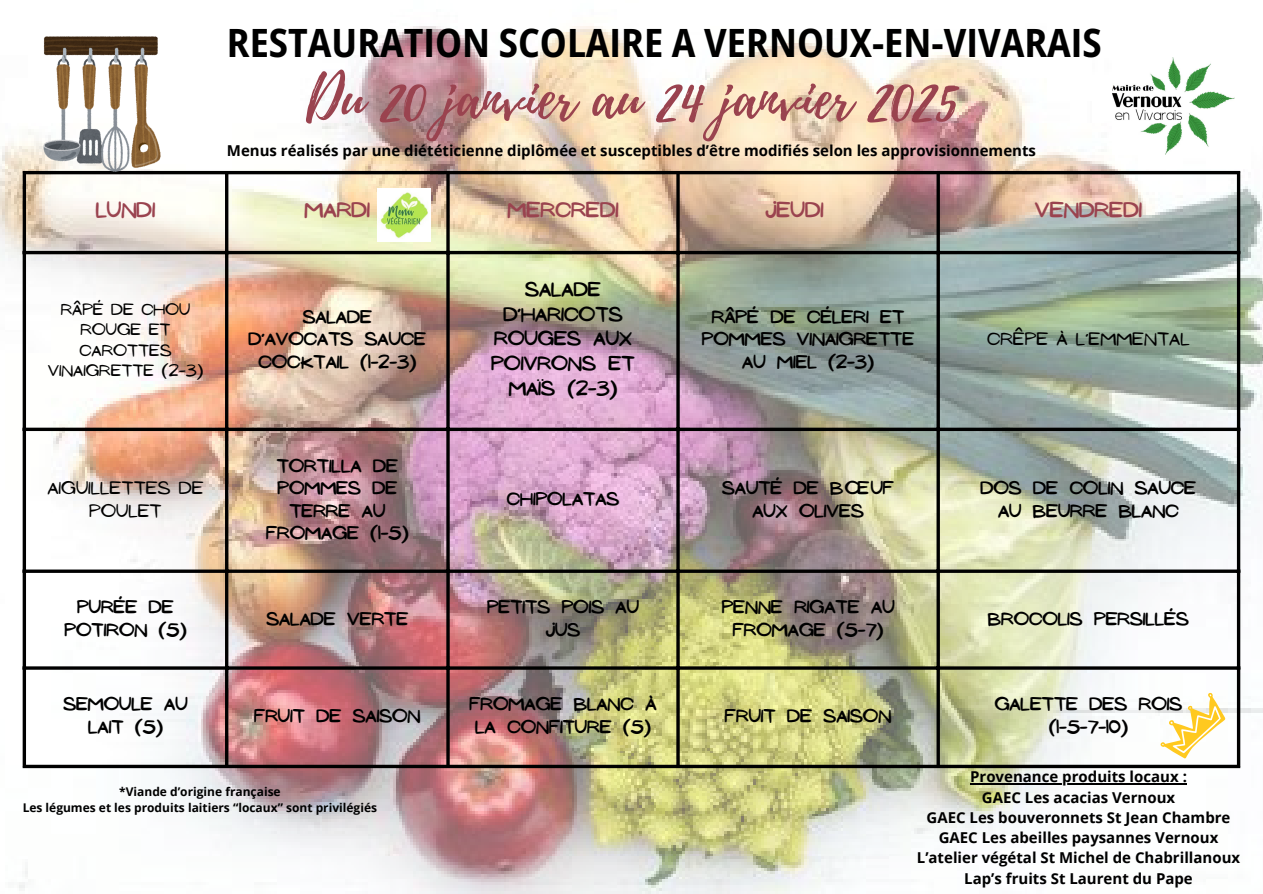
<style>
.page{position:relative;width:1263px;height:894px;background:#fff}
.page>*{position:absolute;margin:0;border:0;box-sizing:border-box;transform-origin:0 0}
.t1{font:58.5px "Playlist Script";color:#9a434f}
.t2{font:700 semi-condensed 39px "Open Sans";color:#000}
.t3{font:19.5px "NF Ananias Bold";color:#9a434f}
.t4{font:18px/24.8px "NF Ananias Bold";color:#000;text-align:center}
.t5{font:16.5px/22.5px "NF Ananias Bold";color:#000;text-align:center}
.t6{font:16.5px/22.5px "NF Ananias Regular";color:#000;text-align:center}
.t7{font:700 15px/20.2px "Open Sans";color:#000;text-align:center}
.t8{font:15px/20.2px "NF Ananias Regular";color:#000;text-align:center}
.t9{font:700 12px "Open Sans";color:#000}
</style>
<div class="page">
<img style="left:0;top:26px;width:1263px;height:867px">
<hr style="left:23px;top:174px;width:3px;height:590px;background:#000">
<hr style="left:225px;top:174px;width:3px;height:590px;background:#000">
<svg style="left:446px;top:174px;width:4px;height:590px;background:#1e1717"></svg>
<svg style="left:676px;top:174px;width:4px;height:590px;background:#1d1a16"></svg>
<svg style="left:936px;top:174px;width:4px;height:590px;background:#1b1c18"></svg>
<hr style="left:1237px;top:174px;width:3px;height:590px;background:#000">
<hr style="left:23px;top:171px;width:1217px;height:3px;background:#000">
<hr style="left:23px;top:251px;width:1217px;height:3px;background:#000">
<svg style="left:26px;top:427px;width:1211px;height:4px;background:#201c1c"></svg>
<hr style="left:23px;top:569px;width:1217px;height:3px;background:#000">
<hr style="left:23px;top:666px;width:1217px;height:3px;background:#000">
<svg style="left:23px;top:764px;width:1217px;height:4px;background:#26231f"></svg>
<img style="left:44px;top:36px;width:117px;height:135px">
<img style="left:1113px;top:57px;width:121px;height:97px">
<hr style="left:970px;top:783px;width:217px;height:1px;background:#000">
<img style="left:377px;top:189px;width:53px;height:52px">
<svg style="left:1152px;top:683px;width:82px;height:84px"></svg>
<p class="t2" style="left:227px;top:15px;width:876px">RESTAURATION SCOLAIRE A VERNOUX-EN-VIVARAIS</p>
<h2 class="t1" style="left:306px;top:56px;width:652px">Du 20 janvier au 24 janvier 2025</h2>
<h1 class="t7" style="left:227px;top:140px;width:811px">Menus réalisés par une diététicienne diplômée et susceptibles d’être modifiés selon les approvisionnements</h1>
<h3 class="t3" style="left:96px;top:199px;width:61px">LUNDI</h3>
<p class="t3" style="left:305px;top:199px;width:67px">MARDI</p>
<p class="t3" style="left:507px;top:199px;width:112px">MERCREDI</p>
<p class="t3" style="left:765px;top:199px;width:60px">JEUDI</p>
<p class="t3" style="left:1035px;top:199px;width:108px">VENDREDI</p>
<p class="t8" style="left:48px;top:300px;width:157px">RÂPÉ DE CHOU<br>ROUGE ET<br>CAROTTES<br>VINAIGRETTE (2-3)</p>
<p class="t5" style="left:249px;top:306px;width:179px">SALADE<br>D’AVOCATS SAUCE<br>COCKTAIL (1-2-3)</p>
<p class="t6" style="left:47px;top:477px;width:158px">AIGUILLETTES DE<br>POULET</p>
<p class="t5" style="left:266px;top:454px;width:144px">TORTILLA DE<br>POMMES DE<br>TERRE AU<br>FROMAGE (1-5)</p>
<p class="t4" style="left:491px;top:277px;width:145px">SALADE<br>D’HARICOTS<br>ROUGES AUX<br>POIVRONS ET<br>MAÏS (2-3)</p>
<p class="t5" style="left:507px;top:488px;width:114px">CHIPOLATAS</p>
<p class="t5" style="left:702px;top:306px;width:214px">RÂPÉ DE CÉLERI ET<br>POMMES VINAIGRETTE<br>AU MIEL (2-3)</p>
<p class="t6" style="left:987px;top:328px;width:204px">CRÊPE À L’EMMENTAL</p>
<p class="t5" style="left:722px;top:477px;width:173px">SAUTÉ DE BŒUF<br>AUX OLIVES</p>
<p class="t5" style="left:981px;top:477px;width:217px">DOS DE COLIN SAUCE<br>AU BEURRE BLANC</p>
<p class="t5" style="left:65px;top:596px;width:123px">PURÉE DE<br>POTIRON (5)</p>
<p class="t5" style="left:266px;top:607px;width:143px">SALADE VERTE</p>
<p class="t5" style="left:487px;top:596px;width:154px">PETITS POIS AU<br>JUS</p>
<p class="t5" style="left:722px;top:596px;width:174px">PENNE RIGATE AU<br>FROMAGE (5-7)</p>
<p class="t5" style="left:988px;top:607px;width:202px">BROCOLIS PERSILLÉS</p>
<p class="t5" style="left:63px;top:693px;width:126px">SEMOULE AU<br>LAIT (5)</p>
<p class="t5" style="left:254px;top:704px;width:168px">FRUIT DE SAISON</p>
<p class="t9" style="left:119px;top:783px;width:163px">*Viande d’origine française</p>
<p class="t9" style="left:23px;top:799px;width:356px">Les légumes et les produits laitiers “locaux” sont privilégiés</p>
<p class="t5" style="left:469px;top:693px;width:189px">FROMAGE BLANC À<br>LA CONFITURE (5)</p>
<p class="t5" style="left:725px;top:704px;width:168px">FRUIT DE SAISON</p>
<p class="t5" style="left:995px;top:693px;width:189px">GALETTE DES ROIS (1-5-7-10)</p>
<p class="t7" style="left:917px;top:766px;width:325px">Provenance produits locaux :<br>GAEC Les acacias Vernoux<br>GAEC Les bouveronnets St Jean Chambre GAEC Les abeilles paysannes Vernoux L’atelier végétal St Michel de Chabrillanoux Lap’s fruits St Laurent du Pape</p>
</div>
